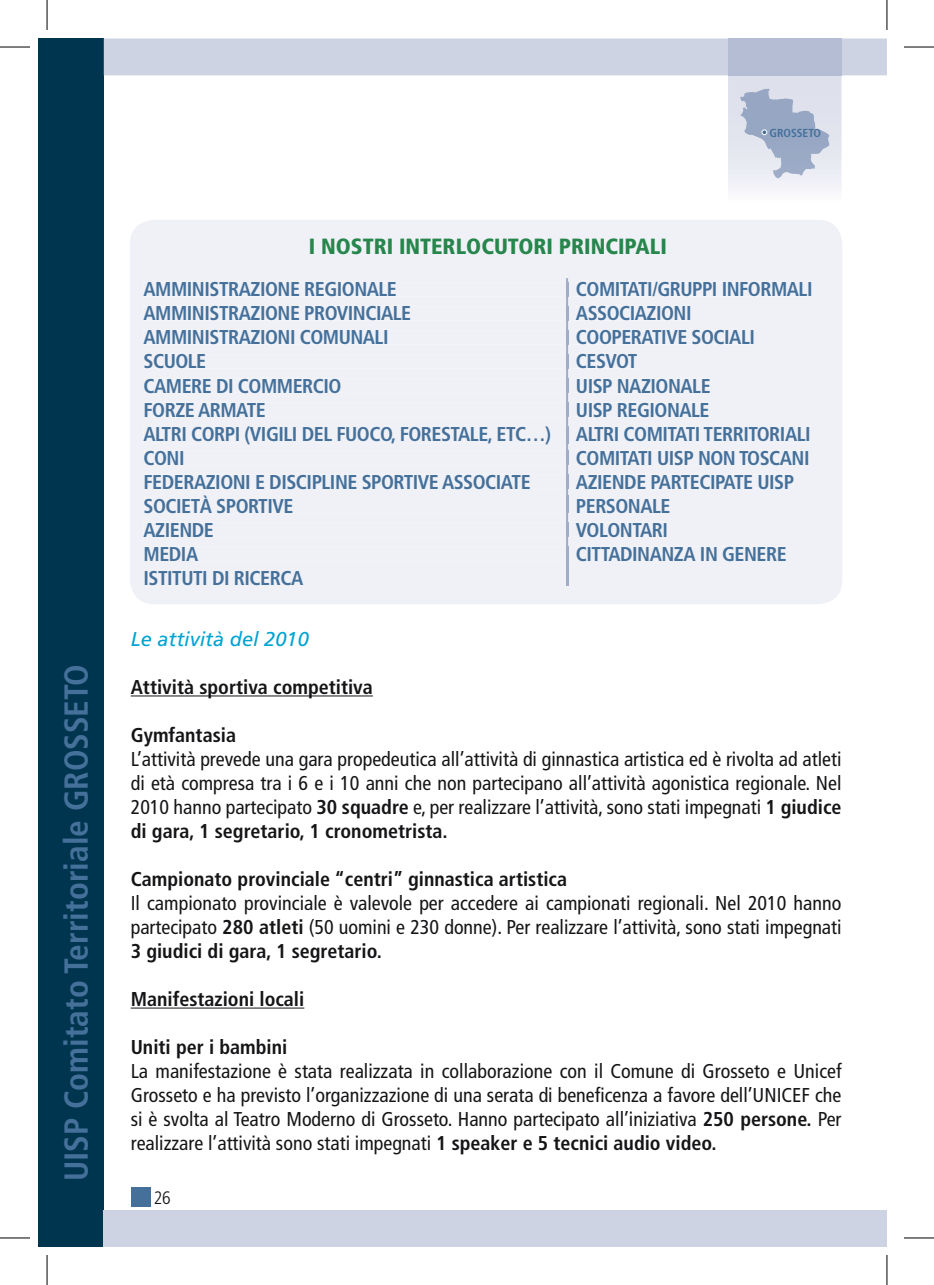
<style>
.page{position:relative;width:934px;height:1285px;background:#fff}
.page>*{position:absolute;margin:0;border:0;box-sizing:border-box;transform-origin:0 0}
.t1{font:700 condensed 33.2px "Frutiger";color:#44709a}
.t2{font:900 condensed 22px "Frutiger";color:#26864c}
.t3{font:condensed 20px/24px "Frutiger";color:#151518;text-align:justify}
.t4{font:700 condensed 20px/24px "Frutiger";letter-spacing:-.025em;color:#44709a}
.t5{font:700 condensed 20px "Frutiger";color:#151518}
.t6{font:italic 20px "Frutiger";color:#00a3d2}
.t7{font:300 condensed 18px "Frutiger";color:#151518}
.t8{font:700 condensed 11.6px "Frutiger";color:#44709a}
.s1{font-weight:700}
</style>
<div class="page">
<div style="left:131px;top:1187px;width:19px;height:19px;background:#44709a"></div>
<div style="left:39px;top:39px;width:65px;height:1207px;background:#00354f"></div>
<div style="left:104px;top:1209px;width:782px;height:37px;background:#cdd3e3"></div>
<hr style="left:131px;top:695px;width:242px;height:1px;background:#151518">
<hr style="left:131px;top:1007px;width:173px;height:1px;background:#151518">
<div style="left:130px;top:220px;width:711px;height:384px;background:#f0f1f7"></div>
<hr style="left:566px;top:561px;width:2px;height:25px;background:#9fadc8">
<div style="left:144px;top:278px;width:666px;height:283px;background:#f0f1f7"></div>
<svg style="left:104px;top:39px;width:782px;height:150px"></svg>
<hr style="left:0;top:47px;width:30px;height:1px;background:#000">
<hr style="left:903px;top:47px;width:30px;height:1px;background:#000">
<hr style="left:0;top:1237px;width:30px;height:1px;background:#000">
<hr style="left:903px;top:1237px;width:30px;height:1px;background:#000">
<hr style="left:47px;top:0;width:1px;height:30px;background:#000">
<hr style="left:47px;top:1255px;width:1px;height:30px;background:#000">
<hr style="left:886px;top:0;width:1px;height:30px;background:#000">
<hr style="left:886px;top:1255px;width:1px;height:30px;background:#000">
<h1 class="t1" style="left:57px;top:1181px;width:519px;rotate:-90deg">UISP Comitato Territoriale GROSSETO</h1>
<p class="t2" style="left:309px;top:233px;width:359px">I NOSTRI INTERLOCUTORI PRINCIPALI</p>
<p class="t8" style="left:769px;top:126px;width:53px">GROSSETO</p>
<p class="t4" style="left:143px;top:277px;width:255px">AMMINISTRAZIONE REGIONALE</p>
<p class="t4" style="left:575px;top:277px;width:238px">COMITATI/GRUPPI INFORMALI</p>
<p class="t4" style="left:143px;top:301px;width:269px">AMMINISTRAZIONE PROVINCIALE</p>
<p class="t4" style="left:575px;top:301px;width:117px">ASSOCIAZIONI</p>
<p class="t4" style="left:143px;top:325px;width:246px">AMMINISTRAZIONI COMUNALI</p>
<p class="t4" style="left:575px;top:325px;width:180px">COOPERATIVE SOCIALI</p>
<p class="t4" style="left:143px;top:349px;width:64px">SCUOLE</p>
<p class="t4" style="left:575px;top:349px;width:63px">CESVOT</p>
<p class="t4" style="left:143px;top:373px;width:199px">CAMERE DI COMMERCIO</p>
<p class="t4" style="left:575px;top:373px;width:136px">UISP NAZIONALE</p>
<p class="t4" style="left:143px;top:397px;width:124px">FORZE ARMATE</p>
<p class="t4" style="left:143px;top:397px;width:668px;text-indent:432px">UISP REGIONALE<br>ALTRI CORPI (VIGILI DEL FUOCO, FORESTALE, ETC…) ALTRI COMITATI TERRITORIALI<br>CONI</p>
<p class="t4" style="left:575px;top:445px;width:235px">COMITATI UISP NON TOSCANI</p>
<p class="t4" style="left:143px;top:469px;width:388px">FEDERAZIONI E DISCIPLINE SPORTIVE ASSOCIATE</p>
<p class="t4" style="left:575px;top:469px;width:220px">AZIENDE PARTECIPATE UISP</p>
<p class="t4" style="left:143px;top:493px;width:151px">SOCIETÀ SPORTIVE</p>
<p class="t4" style="left:575px;top:493px;width:96px">PERSONALE</p>
<p class="t4" style="left:143px;top:517px;width:72px">AZIENDE</p>
<p class="t4" style="left:575px;top:517px;width:93px">VOLONTARI</p>
<p class="t4" style="left:143px;top:541px;width:56px">MEDIA</p>
<p class="t4" style="left:575px;top:541px;width:212px">CITTADINANZA IN GENERE</p>
<p class="t4" style="left:143px;top:565px;width:161px">ISTITUTI DI RICERCA</p>
<p class="t6" style="left:131px;top:627px;width:179px">Le attività del 2010</p>
<p class="t5" style="left:131px;top:675px;width:243px">Attività sportiva competitiva</p>
<p class="t5" style="left:131px;top:723px;width:107px">Gymfantasia</p>
<p class="t3" style="left:131px;top:747px;width:712px">L’attività prevede una gara propedeutica all’attività di ginnastica artistica ed è rivolta ad atleti di età compresa tra i 6 e i 10 anni che non partecipano all’attività agonistica regionale. Nel 2010 hanno partecipato <span class="s1">30 squadre</span> e, per realizzare l’attività, sono stati impegnati <span class="s1">1 giudice di gara, 1 segretario, 1 cronometrista.</span></p>
<p class="t5" style="left:131px;top:867px;width:437px">Campionato provinciale “centri” ginnastica artistica</p>
<p class="t3" style="left:131px;top:891px;width:712px">Il campionato provinciale è valevole per accedere ai campionati regionali. Nel 2010 hanno partecipato <span class="s1">280 atleti</span> (50 uomini e 230 donne). Per realizzare l’attività, sono stati impegnati <span class="s1">3 giudici di gara, 1 segretario.</span></p>
<p class="t5" style="left:131px;top:987px;width:175px">Manifestazioni locali</p>
<p class="t5" style="left:131px;top:1035px;width:158px">Uniti per i bambini</p>
<p class="t3" style="left:131px;top:1059px;width:712px">La manifestazione è stata realizzata in collaborazione con il Comune di Grosseto e Unicef Grosseto e ha previsto l’organizzazione di una serata di beneficenza a favore dell’UNICEF che si è svolta al Teatro Moderno di Grosseto. Hanno partecipato all’iniziativa <span class="s1">250 persone.</span> Per realizzare l’attività sono stati impegnati <span class="s1">1 speaker e 5 tecnici audio video.</span></p>
<p class="t7" style="left:154px;top:1187px;width:19px">26</p>
</div>
